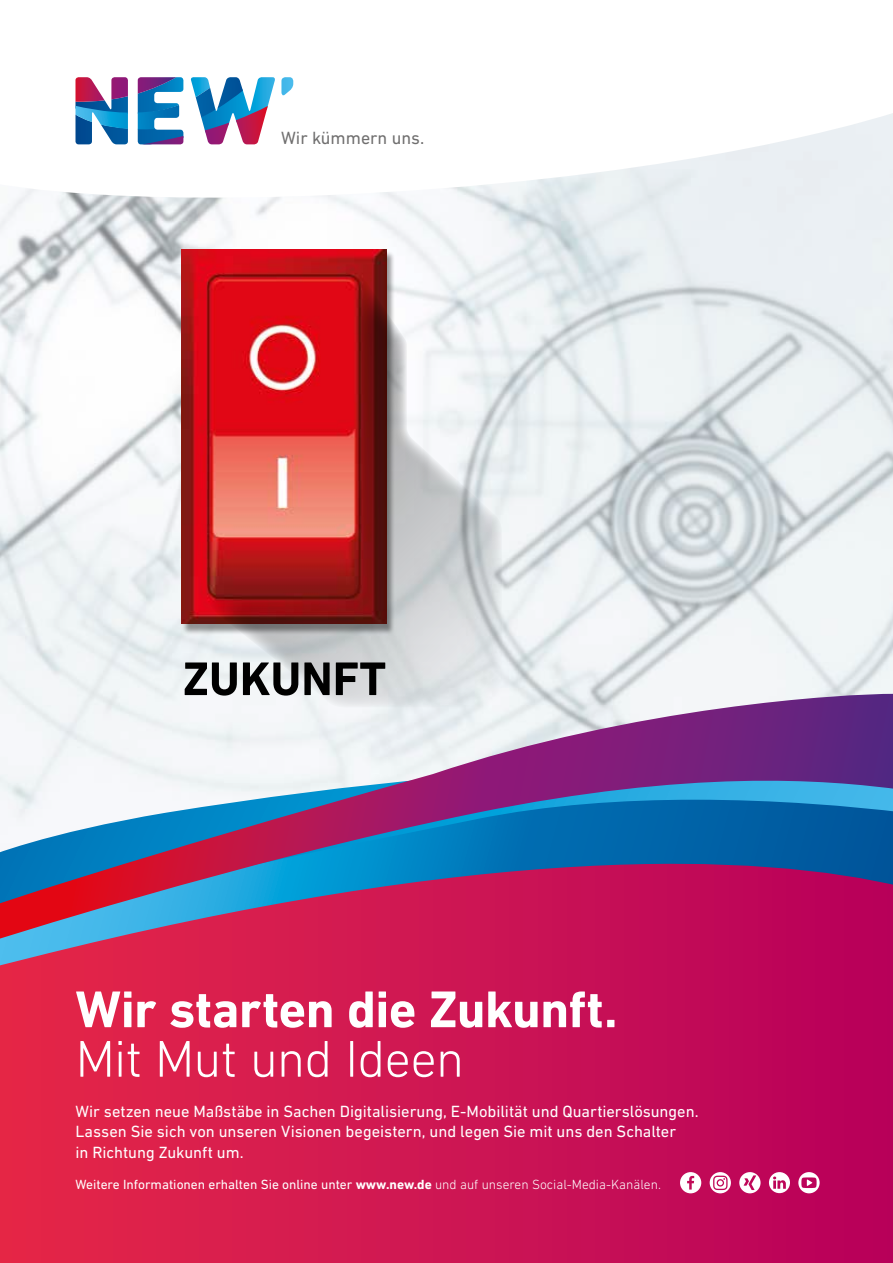
<style>
.page{position:relative;width:893px;height:1263px;background:#fff}
.page>*{position:absolute;margin:0;border:0;box-sizing:border-box;transform-origin:0 0}
.t1{font:700 52.5px "DIN Next LT Pro";letter-spacing:-.015em;color:#fff}
.t2{font:300 52.5px "DIN Next LT Pro";letter-spacing:-.015em;color:#fff}
.t3{font:18px "DIN Next LT Pro";color:#706f6f}
.t4{font:16.5px/20.2px "DIN Next LT Pro";letter-spacing:-.005em;color:#fff}
.t5{font:13.5px "DIN Next LT Pro";color:#fff}
.s1{font-weight:700}
.s2{font-weight:300}
</style>
<div class="page">
<img style="left:0;top:212px;width:893px;height:482px">
<img style="left:182px;top:249px;width:205px;height:375px">
<svg style="left:185px;top:662px;width:23px;height:32px"></svg>
<svg style="left:208px;top:277px;width:294px;height:417px;background:#c57c7d"></svg>
<div style="left:0;top:861px;width:893px;height:402px;background:linear-gradient(to right,#e52948,#b7015c)"></div>
<svg style="left:0;top:943px;width:893px;height:15px;background:#c31e5c"></svg>
<svg style="left:0;top:694px;width:893px;height:249px"></svg>
<svg style="left:7px;top:80px;width:886px;height:132px"></svg>
<svg style="left:680px;top:1172px;width:21px;height:21px"></svg>
<svg style="left:739px;top:1172px;width:22px;height:21px"></svg>
<svg style="left:710px;top:1172px;width:21px;height:21px"></svg>
<svg style="left:769px;top:1172px;width:21px;height:21px"></svg>
<svg style="left:798px;top:1172px;width:22px;height:21px"></svg>
<svg style="left:75px;top:77px;width:218px;height:67px"></svg>
<p class="t3" style="left:281px;top:128px;width:145px">Wir kümmern uns.</p>
<h1 class="t1" style="left:75px;top:979px;width:544px">Wir starten die Zukunft.</h1>
<h1 class="t2" style="left:75px;top:1029px;width:390px">Mit Mut und Ideen</h1>
<p class="t4" style="left:75px;top:1101px;width:625px">Wir setzen neue Maßstäbe in Sachen Digitalisierung, E-Mobilität und Quartierslösungen.<br>Lassen Sie sich von unseren Visionen begeistern, und legen Sie mit uns den Schalter<br>in Richtung Zukunft um.</p>
<p class="t5" style="left:75px;top:1177px;width:587px">Weitere Informationen erhalten Sie online unter <span class="s1">www.new.de</span> <span class="s2">und auf unseren Social-Media-Kanälen.</span></p>
</div>
